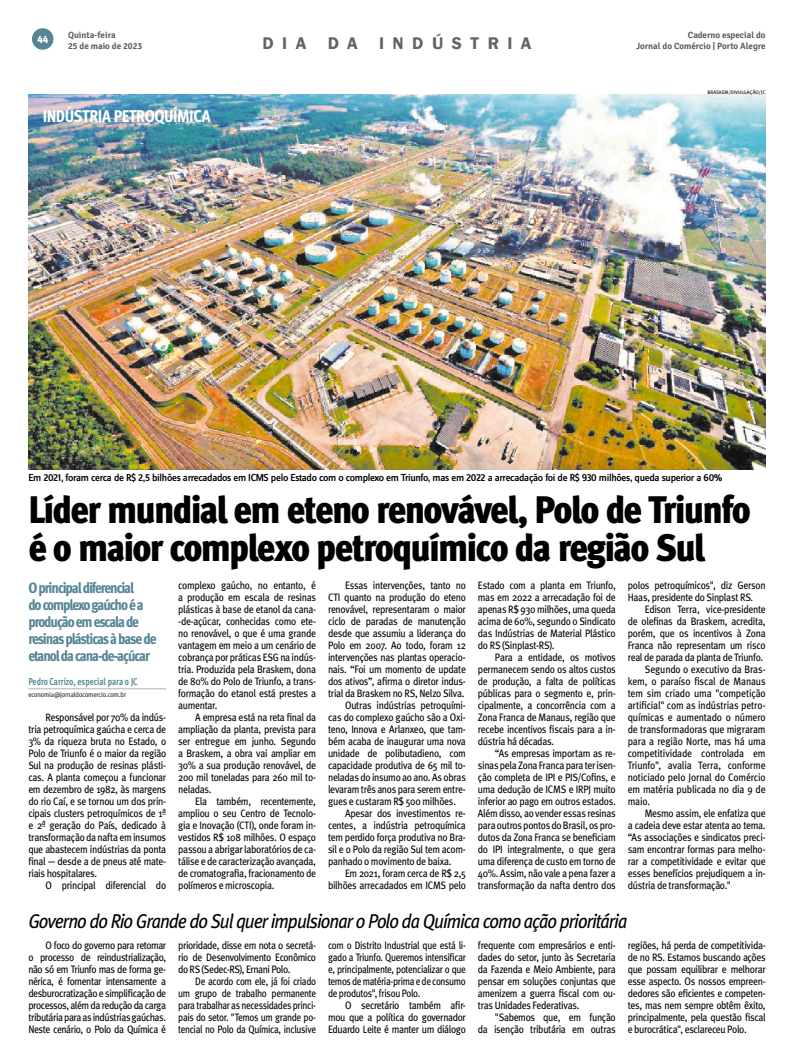
<style>
.page{position:relative;width:794px;height:1063px;background:#fff}
.page>*{position:absolute;margin:0;border:0;box-sizing:border-box;transform-origin:0 0}
.Abre{font:38.3px/38px "Meta Cond Black LF";letter-spacing:-.045em;color:#000;scale:1.05 1}
.Retranca_2_1{font:italic 20px "Meta";letter-spacing:-.055em;color:#000;scale:.9 1}
.t1{font:600 17.4px "Franklin Gothic";letter-spacing:.49em;color:#636362}
.CARTOLA{font:800 17px "Meta Cond";letter-spacing:-.03em;color:#fff}
.Linha_de_Apoio{font:800 15px/17px "Meta Cond";letter-spacing:-.07em;color:#568596}
.TEXTO{font:10.8px/12px "Meta";letter-spacing:-.035em;color:#000;text-align:justify;scale:.9 1}
.TEXTO-2{font:10.8px/12px "Meta";letter-spacing:-.035em;color:#000;text-align:justify;scale:.86 1}
.t2{font:10.7px "Meta Cond Black LF";color:#fff}
.Legenda{font:500 10.6px "Zine Sans Dis";letter-spacing:-.03em;color:#000}
.Assinatura{font:700 10px "Meta Cond";color:#568596;scale:.9 1}
.t3{font:600 9px/10.8px "Signika";color:#565655;text-align:right}
.E-mail{font:7.2px "Meta Cond Normal";color:#000}
.Crédito{font:5px "Meta Book Caps";color:#000}
</style>
<div class="page">
<div style="left:32px;top:28px;width:21px;height:22px;background:#568596;border-radius:50%"></div>
<hr style="left:28px;top:689px;width:138px;height:1px;background:#b2b2b2">
<img style="left:28px;top:95px;width:737px;height:374px">
<p class="t2" style="left:37px;top:33px;width:12px">44</p>
<p class="t3" style="left:68px;top:30px;width:49px">Quinta-feira</p>
<p class="t3" style="left:68px;top:41px;width:76px">25 de maio de 2023</p>
<h3 class="t1" style="left:262px;top:33px;width:271px">DIA DA INDÚSTRIA</h3>
<p class="CARTOLA" style="left:43px;top:106px;width:169px">INDÚSTRIA PETROQUÍMICA</p>
<p class="t3" style="left:636px;top:30px;width:131px">Caderno especial do<br>Jornal do Comércio | Porto Alegre</p>
<p class="Crédito" style="left:707px;top:89px;width:60px">BRASKEM/DIVULGAÇÃO/JC</p>
<p class="Legenda" style="left:28px;top:472px;width:695px">Em 2021, foram cerca de R$ 2,5 bilhões arrecadados em ICMS pelo Estado com o complexo em Triunfo, mas em 2022 a arrecadação foi de R$ 930 milhões, queda superior a 60%</p>
<p class="Abre" style="left:28px;top:490px;width:689px">Líder mundial em eteno renovável, Polo de Triunfo é o maior complexo petroquímico da região Sul</p>
<p class="Linha_de_Apoio" style="left:28px;top:579px;width:130px">O principal diferencial<br>do complexo gaúcho é a produção em escala de resinas plásticas à base de etanol da cana-de-açúcar</p>
<p class="Assinatura" style="left:28px;top:676px;width:123px">Pedro Carrizo, especial para o JC</p>
<p class="E-mail" style="left:28px;top:691px;width:99px">economia@jornaldocomercio.com.br</p>
<p class="TEXTO" style="left:28px;top:711px;width:155px;text-indent:17px">Responsável por 70% da indús&shy;tria petroquímica gaúcha e cerca de 3% da riqueza bruta no Estado, o Polo de Triunfo é o maior da região Sul na produção de resinas plásti&shy;cas. A planta começou a funcionar em dezembro de 1982, às margens do rio Caí, e se tornou um dos prin&shy;cipais clusters petroquímicos de 1ª e 2ª geração do País, dedicado à transformação da nafta em insumos que abastecem indústrias da ponta final — desde a de pneus até mate&shy;riais hospitalares.</p>
<p class="TEXTO" style="left:45px;top:879px;width:136px">O principal diferencial do</p>
<p class="TEXTO" style="left:178px;top:579px;width:155px">complexo gaúcho, no entanto, é a produção em escala de resinas plásticas à base de etanol da cana--de-açúcar, conhecidas como ete&shy;no renovável, o que é uma grande vantagem em meio a um cenário de cobrança por práticas ESG na indús&shy;tria. Produzida pela Braskem, dona de 80% do Polo de Triunfo, a trans&shy;formação do etanol está prestes a aumentar.</p>
<p class="TEXTO" style="left:178px;top:711px;width:155px;text-indent:17px">A empresa está na reta final da ampliação da planta, prevista para ser entregue em junho. Segundo a Braskem, a obra vai ampliar em 30% a sua produção renovável, de 200 mil toneladas para 260 mil to&shy;neladas.</p>
<p class="TEXTO" style="left:178px;top:795px;width:155px;text-indent:17px">Ela também, recentemente, ampliou o seu Centro de Tecnolo&shy;gia e Inovação (CTI), onde foram in&shy;vestidos R$ 108 milhões. O espaço passou a abrigar laboratórios de ca&shy;tálise e de caracterização avançada, de cromatografia, fracionamento de polímeros e microscopia.</p>
<p class="TEXTO" style="left:628px;top:579px;width:155px">polos petroquímicos", diz Gerson<br>Haas, presidente do Sinplast RS.</p>
<p class="TEXTO" style="left:628px;top:603px;width:155px;text-indent:17px">Edison Terra, vice-presidente de olefinas da Braskem, acredita, porém, que os incentivos à Zona Franca não representam um risco real de parada da planta de Triunfo.</p>
<p class="TEXTO" style="left:628px;top:663px;width:155px;text-indent:17px">Segundo o executivo da Bras&shy;kem, o paraíso fiscal de Manaus tem sim criado uma "competição artificial" com as indústrias petro&shy;químicas e aumentado o número de transformadoras que migraram para a região Norte, mas há uma competitividade controlada em Triunfo", avalia Terra, conforme noticiado pelo Jornal do Comércio em matéria publicada no dia 9 de maio.</p>
<p class="TEXTO" style="left:628px;top:807px;width:155px;text-indent:17px">Mesmo assim, ele enfatiza que a cadeia deve estar atenta ao tema. “As associações e sindicatos preci&shy;sam encontrar formas para melho&shy;rar a competitividade e evitar que esses benefícios prejudiquem a in&shy;dústria de transformação."</p>
<p class="TEXTO" style="left:478px;top:579px;width:155px">Estado com a planta em Triunfo, mas em 2022 a arrecadação foi de apenas R$ 930 milhões, uma queda acima de 60%, segundo o Sindicato das Indústrias de Material Plástico do RS (Sinplast-RS).</p>
<p class="TEXTO" style="left:478px;top:651px;width:155px;text-indent:17px">Para a entidade, os motivos permanecem sendo os altos custos de produção, a falta de políticas públicas para o segmento e, prin&shy;cipalmente, a concorrência com a Zona Franca de Manaus, região que recebe incentivos fiscais para a in&shy;dústria há décadas.</p>
<p class="TEXTO" style="left:478px;top:747px;width:155px;text-indent:17px">“As empresas importam as re&shy;sinas pela Zona Franca para ter isen&shy;ção completa de IPI e PIS/Cofins, e uma dedução de ICMS e IRPJ muito inferior ao pago em outros estados.<br>Além disso, ao vender essas resinas para outros pontos do Brasil, os pro&shy;dutos da Zona Franca se beneficiam do IPI integralmente, o que gera uma diferença de custo em torno de 40%. Assim, não vale a pena fazer a transformação da nafta dentro dos</p>
<p class="TEXTO" style="left:328px;top:579px;width:155px;text-indent:17px">Essas intervenções, tanto no CTI quanto na produção do eteno renovável, representaram o maior ciclo de paradas de manutenção desde que assumiu a liderança do Polo em 2007. Ao todo, foram 12 intervenções nas plantas operacio&shy;nais. “Foi um momento de update dos ativos”, afirma o diretor indus&shy;trial da Braskem no RS, Nelzo Silva.</p>
<p class="TEXTO" style="left:328px;top:699px;width:155px;text-indent:17px">Outras indústrias petroquími&shy;cas do complexo gaúcho são a Oxi&shy;teno, Innova e Arlanxeo, que tam&shy;bém acaba de inaugurar uma nova unidade de polibutadieno, com capacidade produtiva de 65 mil to&shy;neladas do insumo ao ano. As obras levaram três anos para serem entre&shy;gues e custaram R$ 500 milhões.</p>
<p class="TEXTO" style="left:328px;top:807px;width:155px;text-indent:17px">Apesar dos investimentos re&shy;centes, a indústria petroquímica tem perdido força produtiva no Bra&shy;sil e o Polo da região Sul tem acom&shy;panhado o movimento de baixa.</p>
<p class="TEXTO" style="left:328px;top:867px;width:155px;text-align:right">Em 2021, foram cerca de R$ 2,5 bilhões arrecadados em ICMS pelo</p>
<p class="Retranca_2_1" style="left:28px;top:909px;width:667px">Governo do Rio Grande do Sul quer impulsionar o Polo da Química como ação prioritária</p>
<p class="TEXTO" style="left:28px;top:939px;width:155px;text-indent:17px">O foco do governo para retomar o processo de reindustrialização, não só em Triunfo mas de forma ge&shy;nérica, é fomentar intensamente a desburocratização e simplificação de processos, além da redução da carga tributária para as indústrias gaúchas.<br>Neste cenário, o Polo da Química é</p>
<p class="TEXTO" style="left:178px;top:939px;width:155px">prioridade, disse em nota o secretá&shy;rio de Desenvolvimento Econômico do RS (Sedec-RS), Ernani Polo.</p>
<p class="TEXTO-2" style="left:328px;top:939px;width:162px">com o Distrito Industrial que está li&shy;gado a Triunfo. Queremos intensificar e, principalmente, potencializar o que temos de matéria-prima e de consumo de produtos", frisou Polo.</p>
<p class="TEXTO" style="left:328px;top:999px;width:155px;text-indent:17px">O secretário também afir&shy;mou que a política do governador Eduardo Leite é manter um diálogo</p>
<p class="TEXTO" style="left:478px;top:939px;width:155px">frequente com empresários e enti&shy;dades do setor, junto às Secretaria da Fazenda e Meio Ambiente, para pensar em soluções conjuntas que amenizem a guerra fiscal com ou&shy;tras Unidades Federativas.</p>
<p class="TEXTO" style="left:478px;top:1011px;width:155px;text-align:right">"Sabemos que, em função<br>da isenção tributária em outras</p>
<p class="TEXTO" style="left:628px;top:939px;width:155px">regiões, há perda de competitivida&shy;de no RS. Estamos buscando ações que possam equilibrar e melhorar esse aspecto. Os nossos empreen&shy;dedores são eficientes e competen&shy;tes, mas nem sempre obtêm êxito, principalmente, pela questão fiscal e burocrática", esclareceu Polo.</p>
<p class="TEXTO-2" style="left:178px;top:975px;width:162px;text-indent:17px">De acordo com ele, já foi criado um grupo de trabalho permanente para trabalhar as necessidades princi&shy;pais do setor. "Temos um grande po&shy;tencial no Polo da Química, inclusive</p>
</div>
